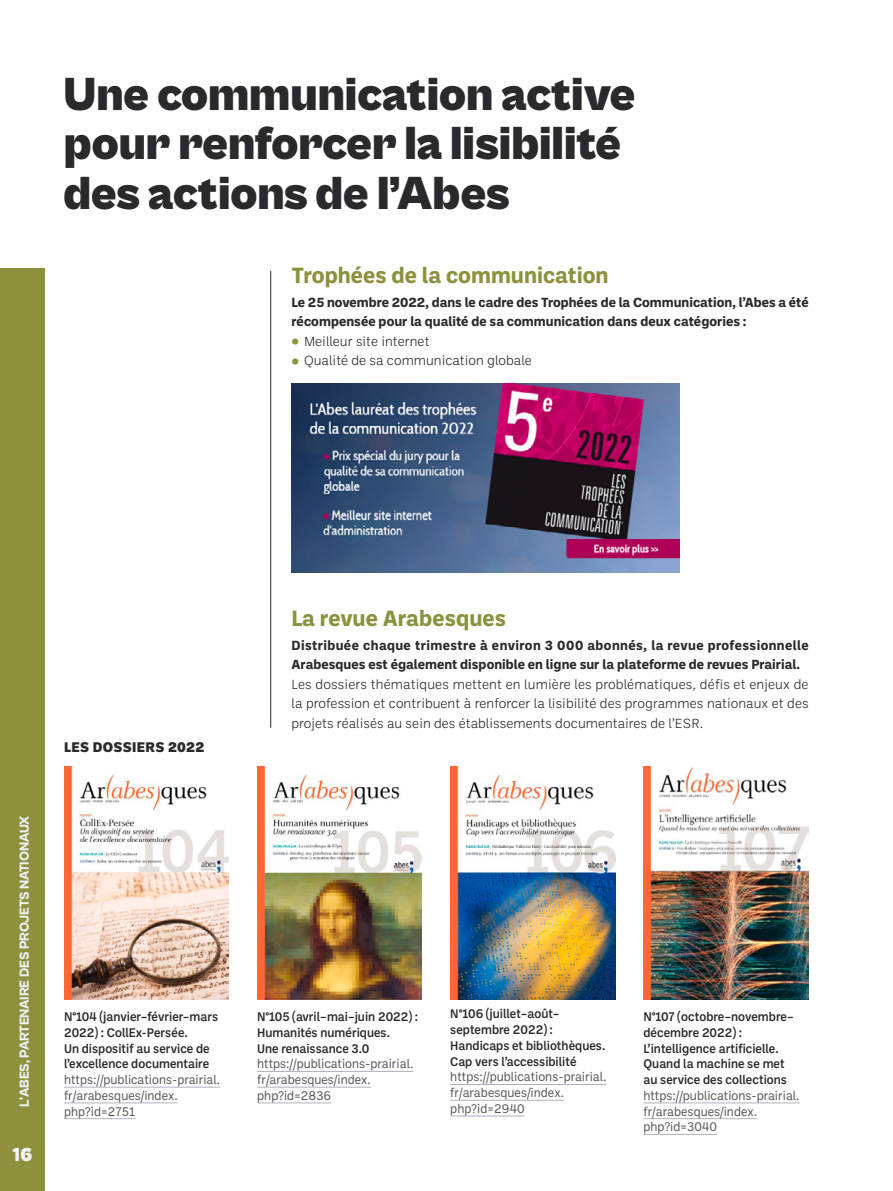
<style>
.page{position:relative;width:893px;height:1191px;background:#fff}
.page>*{position:absolute;margin:0;border:0;box-sizing:border-box;transform-origin:0 0}
.Titre__1{font:900 48px/49.5px "Cabinet Grotesk";color:#2a292d}
.Titre_2{font:700 22.5px "Ballinger";color:#8d913d}
.Titre__1-2{font:900 19.5px "Cabinet Grotesk";color:#f2f3fa}
.titre_3{font:800 14.25px "Ballinger";letter-spacing:.02em;color:#2a292d}
.texte_courant{font:700 13.5px/19.5px "Ballinger";color:#2a292d}
.texte_courant-2{font:300 13.5px/19.5px "Ballinger";color:#2a292d;text-align:justify}
.t1{font:800 13.5px "Cabinet Grotesk";letter-spacing:-.025em;color:#f2f3fa}
.Encadré{font:500 12.75px/15.8px "Ballinger";color:#2a292d;scale:.96 1}
.s1{font-family:"Questa";font-weight:900;font-size:16.5px;color:#8d913d}
.s2{font-weight:400;color:#585a5e}
</style>
<div class="page">
<hr style="left:270px;top:271px;width:1px;height:457px;background:#2a292d">
<img style="left:292px;top:383px;width:387px;height:189px">
<img style="left:257px;top:766px;width:165px;height:233px">
<img style="left:450px;top:766px;width:165px;height:233px">
<img style="left:643px;top:766px;width:165px;height:233px">
<hr style="left:257px;top:1071px;width:156px;height:1px;background:#afb0bd">
<hr style="left:257px;top:1087px;width:114px;height:1px;background:#afb0bd">
<hr style="left:257px;top:1102px;width:74px;height:1px;background:#afb0bd">
<hr style="left:643px;top:1102px;width:157px;height:1px;background:#afb0bd">
<hr style="left:643px;top:1118px;width:114px;height:1px;background:#afb0bd">
<hr style="left:643px;top:1134px;width:74px;height:1px;background:#afb0bd">
<img style="left:64px;top:766px;width:165px;height:233px">
<hr style="left:64px;top:1087px;width:156px;height:1px;background:#afb0bd">
<hr style="left:64px;top:1102px;width:114px;height:1px;background:#afb0bd">
<hr style="left:64px;top:1118px;width:71px;height:1px;background:#afb0bd">
<div style="left:0;top:269px;width:44px;height:922px;background:#8d913d"></div>
<hr style="left:450px;top:1084px;width:156px;height:1px;background:#afb0bd">
<hr style="left:450px;top:1100px;width:114px;height:1px;background:#afb0bd">
<hr style="left:450px;top:1115px;width:75px;height:1px;background:#afb0bd">
<p class="Titre__1" style="left:64px;top:71px;width:573px">Une communication active pour renforcer la lisibilité des actions de l’Abes</p>
<p class="Titre_2" style="left:292px;top:259px;width:319px">Trophées de la communication</p>
<p class="texte_courant" style="left:292px;top:291px;width:519px">Le 25 novembre 2022, dans le cadre des Trophées de la Communication, l’Abes a été récompensée pour la qualité de sa communication dans deux catégories :</p>
<p class="texte_courant-2" style="left:292px;top:330px;width:139px"><span class="s1">•</span> Meilleur site internet</p>
<p class="texte_courant-2" style="left:292px;top:350px;width:242px"><span class="s1">•</span> Qualité de sa communication globale</p>
<p class="t1" style="left:17px;top:1107px;width:293px;rotate:-90deg">L'ABES, PARTENAIRE DES PROJETS NATIONAUX</p>
<p class="t1" style="left:15px;top:1107px;width:161px;rotate:-90deg">RESSOURCES ET MOYENS</p>
<p class="Titre__1-2" style="left:13px;top:1144px;width:21px">16</p>
<p class="titre_3" style="left:64px;top:737px;width:142px">LES DOSSIERS 2022</p>
<p class="Encadré" style="left:64px;top:1008px;width:164px">N°104 (janvier–février–mars<br>2022) : CollEx-Persée.<br>Un dispositif au service de l’excellence documentaire <span class="s2">https://publications-prairial. fr/arabesques/index. php?id=2751</span></p>
<p class="Titre_2" style="left:292px;top:602px;width:216px">La revue Arabesques</p>
<p class="texte_courant" style="left:292px;top:634px;width:519px">Distribuée chaque trimestre à environ 3 000 abonnés, la revue professionnelle<br>Arabesques est également disponible en ligne sur la plateforme de revues Prairial.</p>
<p class="texte_courant-2" style="left:292px;top:673px;width:519px">Les dossiers thématiques mettent en lumière les problématiques, défis et enjeux de la profession et contribuent à renforcer la lisibilité des programmes nationaux et des projets réalisés au sein des établissements documentaires de l’ESR.</p>
<p class="Encadré" style="left:450px;top:1005px;width:164px">N°106 (juillet–août– septembre 2022) :<br>Handicaps et bibliothèques.<br>Cap vers l’accessibilité <span class="s2">https://publications-prairial. fr/arabesques/index. php?id=2940</span></p>
<p class="Encadré" style="left:257px;top:1008px;width:169px">N°105 (avril–mai–juin 2022) :<br>Humanités numériques.<br>Une renaissance 3.0 <span class="s2">https://publications-prairial. fr/arabesques/index. php?id=2836</span></p>
<p class="Encadré" style="left:643px;top:1008px;width:164px">N°107 (octobre–novembre– décembre 2022) :<br>L’intelligence artificielle.<br>Quand la machine se met au service des collections <span class="s2">https://publications-prairial. fr/arabesques/index. php?id=3040</span></p>
</div>
